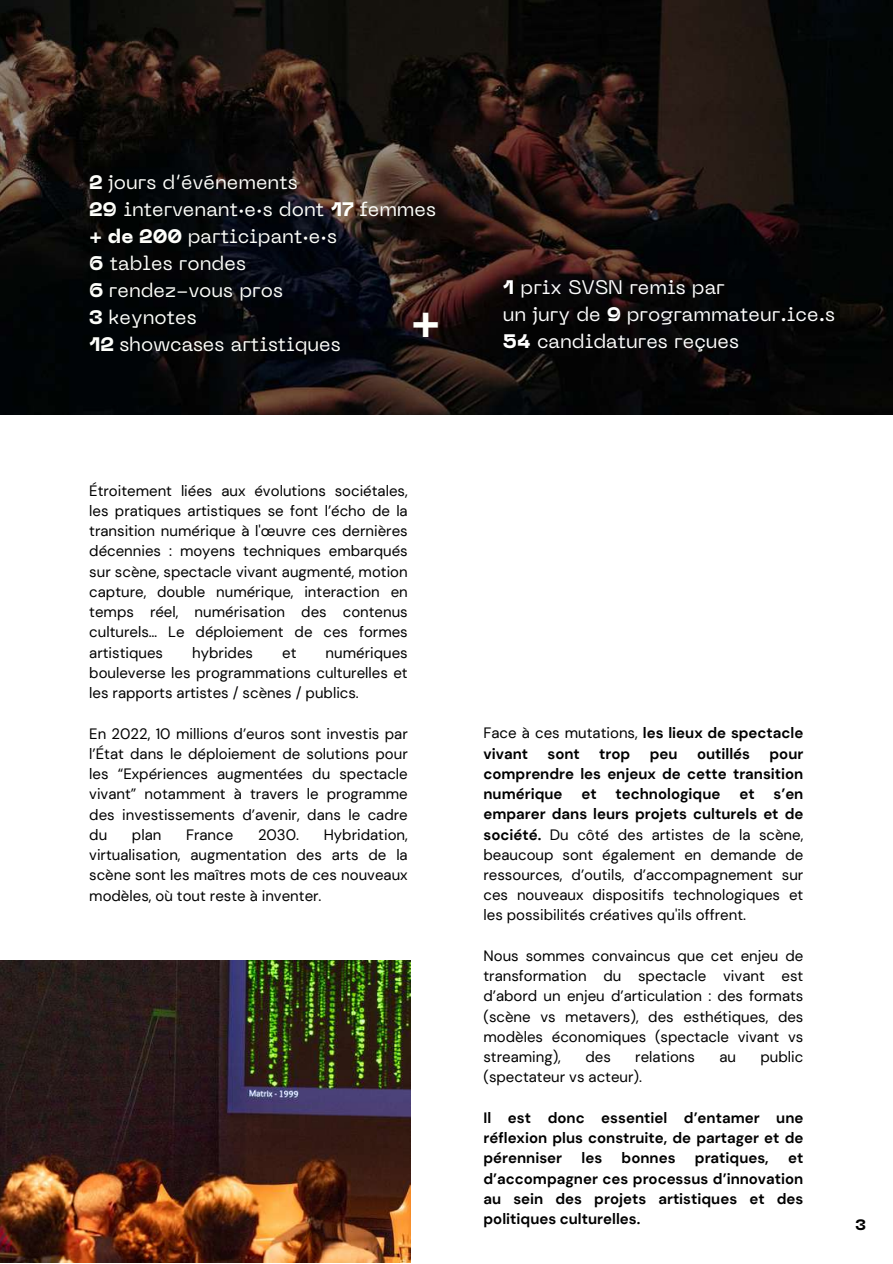
<style>
.page{position:relative;width:893px;height:1264px;background:#fff}
.page>*{position:absolute;margin:0;border:0;box-sizing:border-box;transform-origin:0 0}
.t1{font:800 45px "PP Neue Machina";color:#fefffb}
.t2{font:19.5px/27px "PP Neue Machina";color:#fefffb}
.t3{font:19.5px/27px "PP Neue Machina";color:#fff}
.t4{font:15px/20.2px "DM Sans";color:#000;text-align:justify}
.t5{font:700 15px/20.2px "DM Sans";color:#000;text-align:justify}
.t6{font:800 15px "PP Neue Machina";color:#000}
.s1{font-weight:800}
.s2{font-weight:400}
.s3{font-weight:700}
</style>
<div class="page">
<img style="left:0;top:0;width:892px;height:415px">
<img style="left:0;top:960px;width:410px;height:302px">
<h2 class="t2" style="left:89px;top:171px;width:348px"><span class="s1">2</span> jours d’événements<br><span class="s1">29</span> intervenant·e·s dont <span class="s1">17</span> femmes <span class="s1">+ de 200</span> participant·e·s<br><span class="s1">6</span> tables rondes<br><span class="s1">6</span> rendez-vous pros<br><span class="s1">3</span> keynotes<br><span class="s1">12</span> showcases artistiques</h2>
<h1 class="t1" style="left:410px;top:304px;width:32px">+</h1>
<h2 class="t3" style="left:502px;top:276px;width:333px"><span class="s1">1</span> prix SVSN remis par<br>un jury de <span class="s1">9</span> programmateur.ice.s<br><span class="s1">54</span> candidatures reçues</h2>
<p class="t4" style="left:89px;top:480px;width:320px">Étroitement liées aux évolutions sociétales, les pratiques artistiques se font l’écho de la transition numérique à l'œuvre ces dernières décennies : moyens techniques embarqués sur scène, spectacle vivant augmenté, motion capture, double numérique, interaction en temps réel, numérisation des contenus culturels… Le déploiement de ces formes artistiques</p>
<p class="t4" style="left:89px;top:642px;width:320px;text-indent:236px">numériques bouleverse les programmations culturelles et les rapports artistes / scènes / publics.</p>
<p class="t4" style="left:89px;top:723px;width:320px">En 2022, 10 millions d’euros sont investis par l’État dans le déploiement de solutions pour les “Expériences augmentées du spectacle vivant” notamment à travers le programme des investissements d’avenir, dans le cadre du</p>
<p class="t4" style="left:192px;top:642px;width:62px">hybrides</p>
<p class="t4" style="left:282px;top:642px;width:16px">et</p>
<p class="t4" style="left:89px;top:824px;width:320px;text-indent:234px">Hybridation, virtualisation, augmentation des arts de la scène sont les maîtres mots de ces nouveaux modèles, où tout reste à inventer.</p>
<p class="t4" style="left:132px;top:824px;width:31px">plan</p>
<p class="t4" style="left:186px;top:824px;width:49px">France</p>
<p class="t4" style="left:258px;top:824px;width:43px">2030.</p>
<p class="t5" style="left:483px;top:723px;width:321px"><span class="s2">Face à ces mutations,</span> les lieux de spectacle vivant</p>
<p class="t5" style="left:547px;top:743px;width:34px">sont</p>
<p class="t5" style="left:599px;top:743px;width:33px">trop</p>
<p class="t5" style="left:649px;top:743px;width:29px">peu</p>
<p class="t5" style="left:697px;top:743px;width:55px">outillés</p>
<p class="t5" style="left:483px;top:743px;width:321px;text-indent:286px">pour comprendre les enjeux de cette transition numérique</p>
<p class="t5" style="left:581px;top:783px;width:17px">et</p>
<p class="t5" style="left:615px;top:783px;width:106px">technologique</p>
<p class="t5" style="left:739px;top:783px;width:17px">et</p>
<p class="t4" style="left:483px;top:783px;width:321px;text-indent:290px"><span class="s3">s’en emparer dans leurs projets culturels et de société.</span> Du côté des artistes de la scène, beaucoup sont également en demande de ressources, d’outils, d’accompagnement sur ces nouveaux dispositifs technologiques et les possibilités créatives qu'ils offrent.</p>
<p class="t4" style="left:483px;top:945px;width:321px">Nous sommes convaincus que cet enjeu de transformation du spectacle vivant est d’abord un enjeu d’articulation : des formats (scène vs metavers), des esthétiques, des modèles économiques (spectacle vivant vs streaming),</p>
<p class="t4" style="left:585px;top:1046px;width:27px">des</p>
<p class="t4" style="left:635px;top:1046px;width:61px">relations</p>
<p class="t4" style="left:719px;top:1046px;width:18px">au</p>
<p class="t4" style="left:760px;top:1046px;width:44px">public</p>
<p class="t4" style="left:483px;top:1067px;width:160px">(spectateur vs acteur).</p>
<p class="t5" style="left:483px;top:1107px;width:321px">Il est donc essentiel d’entamer une réflexion plus construite, de partager et de pérenniser</p>
<p class="t5" style="left:581px;top:1148px;width:22px">les</p>
<p class="t5" style="left:621px;top:1148px;width:55px">bonnes</p>
<p class="t5" style="left:694px;top:1148px;width:75px">pratiques,</p>
<p class="t5" style="left:483px;top:1148px;width:321px;text-indent:304px">et d’accompagner ces processus d’innovation au sein des projets artistiques et des politiques culturelles.</p>
<p class="t6" style="left:855px;top:1219px;width:12px">3</p>
</div>
